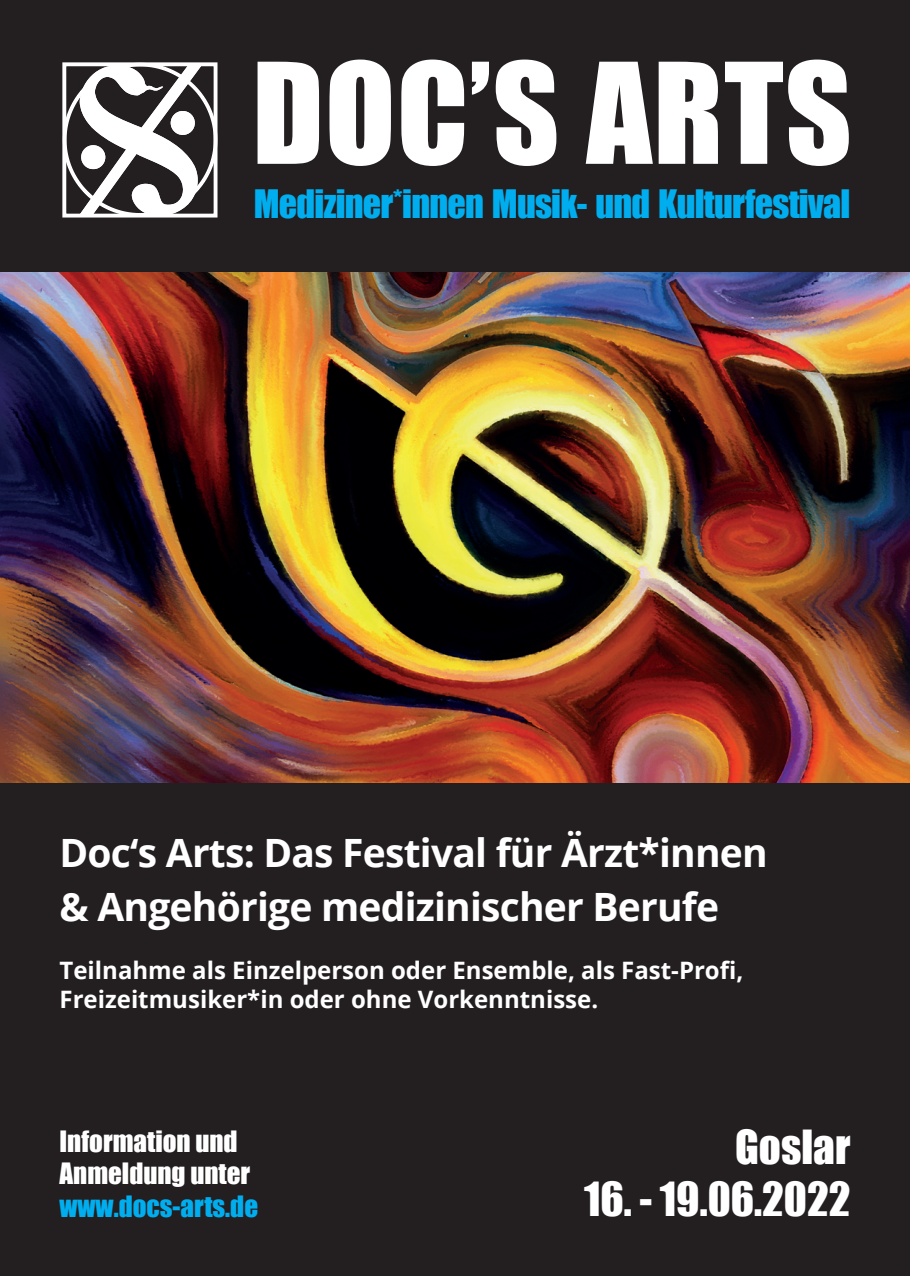
<style>
.page{position:relative;width:910px;height:1276px;background:#231f20}
.page>*{position:absolute;margin:0;border:0;box-sizing:border-box;transform-origin:0 0}
.t1{font:43.2px "Impact";color:#fff}
.t2{font:700 39px/54px "Open Sans";letter-spacing:-.02em;color:#fff}
.t3{font:36px "Impact";letter-spacing:-.02em;color:#00aeef}
.t4{font:27px/32.4px "Impact";color:#fff}
.t5{font:27px "Impact";color:#00aeef}
.t6{font:700 24px/28.8px "Open Sans";color:#fff}
</style>
<div class="page">
<img style="left:0;top:272px;width:910px;height:510px">
<svg style="left:258px;top:60px;width:591px;height:106px;fill:#fff"></svg>
<svg style="left:62px;top:62px;width:156px;height:156px"></svg>
<h3 class="t3" style="left:254px;top:176px;width:598px">Mediziner*innen Musik- und Kulturfestival</h3>
<h2 class="t2" style="left:60px;top:825px;width:710px">Doc‘s Arts: Das Festival für Ärzt*innen &amp; Angehörige medizinischer Berufe</h2>
<p class="t6" style="left:60px;top:955px;width:685px">Teilnahme als Einzelperson oder Ensemble, als Fast-Profi,<br>Freizeitmusiker*in oder ohne Vorkenntnisse.</p>
<p class="t4" style="left:60px;top:1124px;width:192px">Information und<br>Anmeldung unter</p>
<p class="t5" style="left:60px;top:1185px;width:200px">www.docs-arts.de</p>
<h1 class="t1" style="left:735px;top:1113px;width:117px">Goslar</h1>
<h1 class="t1" style="left:584px;top:1165px;width:268px">16. - 19.06.2022</h1>
</div>
